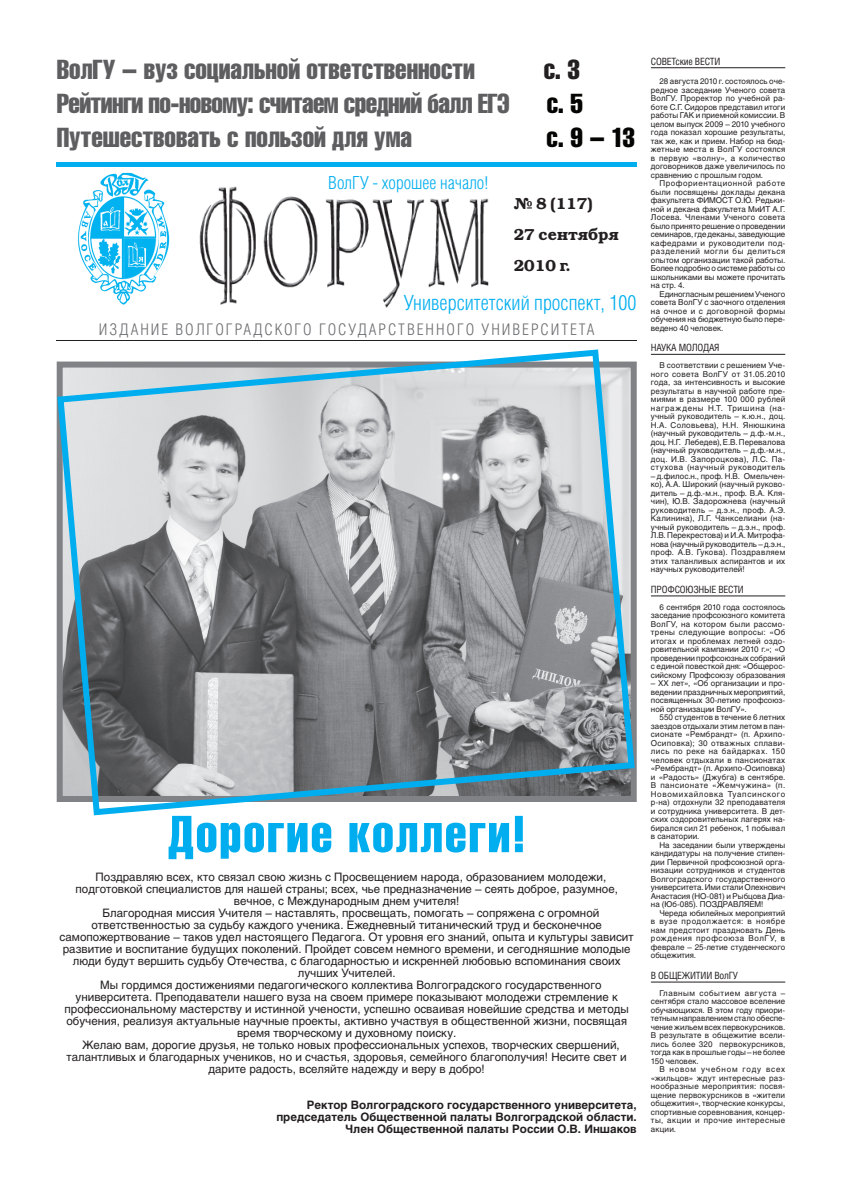
<style>
.page{position:relative;width:842px;height:1191px;background:#fff}
.page>*{position:absolute;margin:0;border:0;box-sizing:border-box;transform-origin:0 0}
.t1{font:51px "Helios Compressed";letter-spacing:.04em;color:#00aeef}
.t2{font:27px "Helios Compressed";letter-spacing:-.005em;color:#5e5e61}
.t3{font:27px "Helios Compressed";color:#040503}
.t4{font:27px "Helios Compressed";color:#231f20}
.t5{font:300 21px "Helios Cond";color:#00aeef}
.t6{font:300 18px "Helios Cond";color:#00aeef}
.t7{font:300 16px "Helios Cond";letter-spacing:.12em;color:#6c6d70}
.t8{font:600 16px/31px "Bookman C";color:#231f20}
.t9{font:11.5px "Helios";color:#231f20}
.t10{font:700 11.5px/12px "Helios";color:#231f20;text-align:right}
.t11{font:10px "Helios Cond";letter-spacing:-.02em;color:#231f20}
.t12{font:8px/8.5px "Helios";letter-spacing:.005em;color:#231f20;text-align:justify}
</style>
<div class="page">
<img style="left:78px;top:172px;width:92px;height:133px">
<div style="left:57px;top:162px;width:580px;height:5px;background:#00aeef"></div>
<hr style="left:57px;top:340px;width:580px;height:1px;background:#231f20">
<img style="left:199px;top:186px;width:290px;height:122px">
<hr style="left:651px;top:67px;width:134px;height:1px;background:#231f20">
<hr style="left:651px;top:354px;width:134px;height:1px;background:#231f20">
<hr style="left:651px;top:595px;width:134px;height:1px;background:#231f20">
<hr style="left:651px;top:981px;width:134px;height:1px;background:#231f20">
<svg style="left:56px;top:349px;width:581px;height:467px;background:#9ca5aa"></svg>
<h2 class="t2" style="left:57px;top:53px;width:420px">ВолГУ – вуз социальной ответственности</h2>
<h2 class="t4" style="left:544px;top:53px;width:38px">с. 3</h2>
<h2 class="t2" style="left:57px;top:87px;width:454px">Рейтинги по-новому: считаем средний балл ЕГЭ</h2>
<h2 class="t3" style="left:547px;top:87px;width:38px">с. 5</h2>
<h2 class="t2" style="left:57px;top:121px;width:357px">Путешествовать с пользой для ума</h2>
<h2 class="t3" style="left:547px;top:121px;width:90px">с. 9 – 13</h2>
<h3 class="t6" style="left:328px;top:172px;width:161px">ВолГУ - хорошее начало!</h3>
<h3 class="t8" style="left:514px;top:188px;width:106px">№ 8 (117)<br>27 сентября<br>2010 г.</h3>
<h3 class="t5" style="left:404px;top:291px;width:234px">Университетский проспект, 100</h3>
<h3 class="t7" style="left:99px;top:320px;width:497px">ИЗДАНИЕ ВОЛГОГРАДСКОГО ГОСУДАРСТВЕННОГО УНИВЕРСИТЕТА</h3>
<h1 class="t1" style="left:168px;top:804px;width:359px">Дорогие коллеги!</h1>
<h3 class="t9" style="left:96px;top:870px;width:512px">Поздравляю всех, кто связал свою жизнь с Просвещением народа, образованием молодежи,</h3>
<h3 class="t9" style="left:76px;top:882px;width:544px">подготовкой специалистов для нашей страны; всех, чье предназначение – сеять доброе, разумное,</h3>
<h3 class="t9" style="left:234px;top:894px;width:227px">вечное, с Международным днем учителя!</h3>
<h3 class="t9" style="left:103px;top:906px;width:498px">Благородная миссия Учителя – наставлять, просвещать, помогать – сопряжена с огромной</h3>
<h3 class="t9" style="left:91px;top:918px;width:512px">ответственностью за судьбу каждого ученика. Ежедневный титанический труд и бесконечное</h3>
<h3 class="t9" style="left:60px;top:930px;width:576px">самопожертвование – таков удел настоящего Педагога. От уровня его знаний, опыта и культуры зависит</h3>
<h3 class="t9" style="left:63px;top:942px;width:569px">развитие и воспитание будущих поколений. Пройдет совсем немного времени, и сегодняшние молодые</h3>
<h3 class="t9" style="left:73px;top:954px;width:549px">люди будут вершить судьбу Отечества, с благодарностью и искренней любовью вспоминания своих</h3>
<h3 class="t9" style="left:298px;top:966px;width:99px">лучших Учителей.</h3>
<h3 class="t9" style="left:100px;top:978px;width:503px">Мы гордимся достижениями педагогического коллектива Волгоградского государственного</h3>
<h3 class="t9" style="left:76px;top:990px;width:544px">университета. Преподаватели нашего вуза на своем примере показывают молодежи стремление к</h3>
<h3 class="t9" style="left:64px;top:1002px;width:566px">профессиональному мастерству и истинной учености, успешно осваивая новейшие средства и методы</h3>
<h3 class="t9" style="left:66px;top:1014px;width:562px">обучения, реализуя актуальные научные проекты, активно участвуя в общественной жизни, посвящая</h3>
<h3 class="t9" style="left:237px;top:1026px;width:221px">время творческому и духовному поиску.</h3>
<h3 class="t9" style="left:82px;top:1038px;width:539px">Желаю вам, дорогие друзья, не только новых профессиональных успехов, творческих свершений,</h3>
<h3 class="t9" style="left:67px;top:1050px;width:562px">талантливых и благодарных учеников, но и счастья, здоровья, семейного благополучия! Несите свет и</h3>
<h3 class="t9" style="left:209px;top:1062px;width:278px">дарите радость, вселяйте надежду и веру в добро!</h3>
<h3 class="t10" style="left:276px;top:1099px;width:362px">Ректор Волгоградского государственного университета, председатель Общественной палаты Волгоградской области.<br>Член Общественной палаты России О.В. Иншаков</h3>
<p class="t11" style="left:651px;top:55px;width:71px">СОВЕТские ВЕСТИ</p>
<p class="t12" style="left:651px;top:77px;width:136px;text-indent:9px">28 августа 2010 г. состоялось оче&shy;редное заседание Ученого совета ВолГУ. Проректор по учебной ра&shy;боте С.Г. Сидоров представил итоги работы ГАК и приемной комиссии. В целом выпуск 2009 – 2010 учебного года показал хорошие результаты, так же, как и прием. Набор на бюд&shy;жетные места в ВолГУ состоялся в первую «волну», а количество договорников даже увеличилось по сравнению с прошлым годом.</p>
<p class="t12" style="left:651px;top:179px;width:136px;text-indent:9px">Профориентационной работе были посвящены доклады декана факультета ФИМОСТ О.Ю. Редьки&shy;ной и декана факультета МиИТ А.Г.<br>Лосева. Членами Ученого совета было принято решение о проведении семинаров, где деканы, заведующие кафедрами и руководители под&shy;разделений могли бы делиться опытом организации такой работы.<br>Более подробно о системе работы со школьниками вы можете прочитать на стр. 4.</p>
<p class="t12" style="left:651px;top:289px;width:136px;text-indent:9px">Единогласным решением Ученого совета ВолГУ с заочного отделения на очное и с договорной формы обучения на бюджетную было пере&shy;ведено 40 человек.</p>
<p class="t11" style="left:651px;top:342px;width:70px">НАУКА МОЛОДАЯ</p>
<p class="t12" style="left:651px;top:361px;width:136px;text-indent:9px">В соответствии с решением Уче&shy;ного совета ВолГУ от 31.05.2010 года, за интенсивность и высокие результаты в научной работе пре&shy;миями в размере 100 000 рублей награждены Н.Т. Тришина (на&shy;учный руководитель – к.ю.н., доц.<br>Н.А. Соловьева), Н.Н. Янюшкина (научный руководитель – д.ф.-м.н., доц. Н.Г. Лебедев), Е.В. Перевалова (научный руководитель – д.ф.-м.н., доц. И.В. Запороцкова), Л.С. Па&shy;стухова (научный руководитель</p>
<p class="t12" style="left:651px;top:471px;width:136px">– д.филос.н., проф. Н.В. Омельчен&shy;ко), А.А. Широкий (научный руково&shy;дитель – д.ф.-м.н., проф. В.А. Кля&shy;чин), Ю.В. Задорожнева (научный руководитель – д.э.н., проф. А.Э.<br>Калинина), Л.Г. Чанкселиани (на&shy;учный руководитель – д.э.н., проф.<br>Л.В. Перекрестова) и И.А. Митрофа&shy;нова (научный руководитель – д.э.н., проф. А.В. Гукова). Поздравляем этих таланливых аспирантов и их научных руководителей!</p>
<p class="t11" style="left:651px;top:583px;width:95px">ПРОФСОЮЗНЫЕ ВЕСТИ</p>
<p class="t12" style="left:651px;top:602px;width:136px;text-indent:9px">6 сентября 2010 года состоялось заседание профсоюзного комитета ВолГУ, на котором были рассмо&shy;трены следующие вопросы: «Об итогах и проблемах летней оздо&shy;ровительной кампании 2010 г.»; «О проведении профсоюзных собраний с единой повесткой дня: «Общерос&shy;сийскому Профсоюзу образования</p>
<p class="t12" style="left:651px;top:679px;width:136px">– XX лет», «Об организации и про&shy;ведении праздничных мероприятий, посвященных 30-летию профсоюз&shy;ной организации ВолГУ».</p>
<p class="t12" style="left:651px;top:713px;width:136px;text-indent:9px">550 студентов в течение 6 летних заездов отдыхали этим летом в пан&shy;сионате «Рембрандт» (п. Архипо-Осиповка); 30 отважных сплави&shy;лись по реке на байдарках. 150 человек отдыхали в пансионатах «Рембрандт» (п. Архипо-Осиповка) и «Радость» (Джубга) в сентябре.<br>В пансионате «Жемчужина» (п.<br>Новомихайловка Туапсинского р-на) отдохнули 32 преподавателя и сотрудника университета. В дет&shy;ских оздоровительных лагерях на&shy;бирался сил 21 ребенок, 1 побывал в санатории.</p>
<p class="t12" style="left:651px;top:840px;width:136px;text-indent:9px">На заседании были утверждены кандидатуры на получение стипен&shy;дии Первичной профсоюзной орга&shy;низации сотрудников и студентов Волгоградского государственного университета. Ими стали Олехнович Анастасия (НО-081) и Рыбцова Диа&shy;на (Юб-085). ПОЗДРАВЛЯЕМ!</p>
<p class="t12" style="left:651px;top:908px;width:136px;text-indent:9px">Череда юбилейных мероприятий в вузе продолжается: в ноябре нам предстоит праздновать День рождения профсоюза ВолГУ, в феврале – 25-летие студенческого общежития.</p>
<p class="t11" style="left:651px;top:969px;width:89px">В ОБЩЕЖИТИИ ВолГУ</p>
<p class="t12" style="left:651px;top:988px;width:136px;text-indent:9px">Главным событием августа – сентября стало массовое вселение обучающихся. В этом году приори&shy;тетным направлением стало обеспе&shy;чение жильем всех первокурсников.<br>В результате в общежитие всели&shy;лись более 320 первокурсников, тогда как в прошлые годы – не более 150 человек.</p>
<p class="t12" style="left:651px;top:1065px;width:136px;text-indent:9px">В новом учебном году всех «жильцов» ждут интересные раз&shy;нообразные мероприятия: посвя&shy;щение первокурсников в «жители общежития», творческие конкурсы, спортивные соревнования, концер&shy;ты, акции и прочие интересные акции.</p>
</div>
